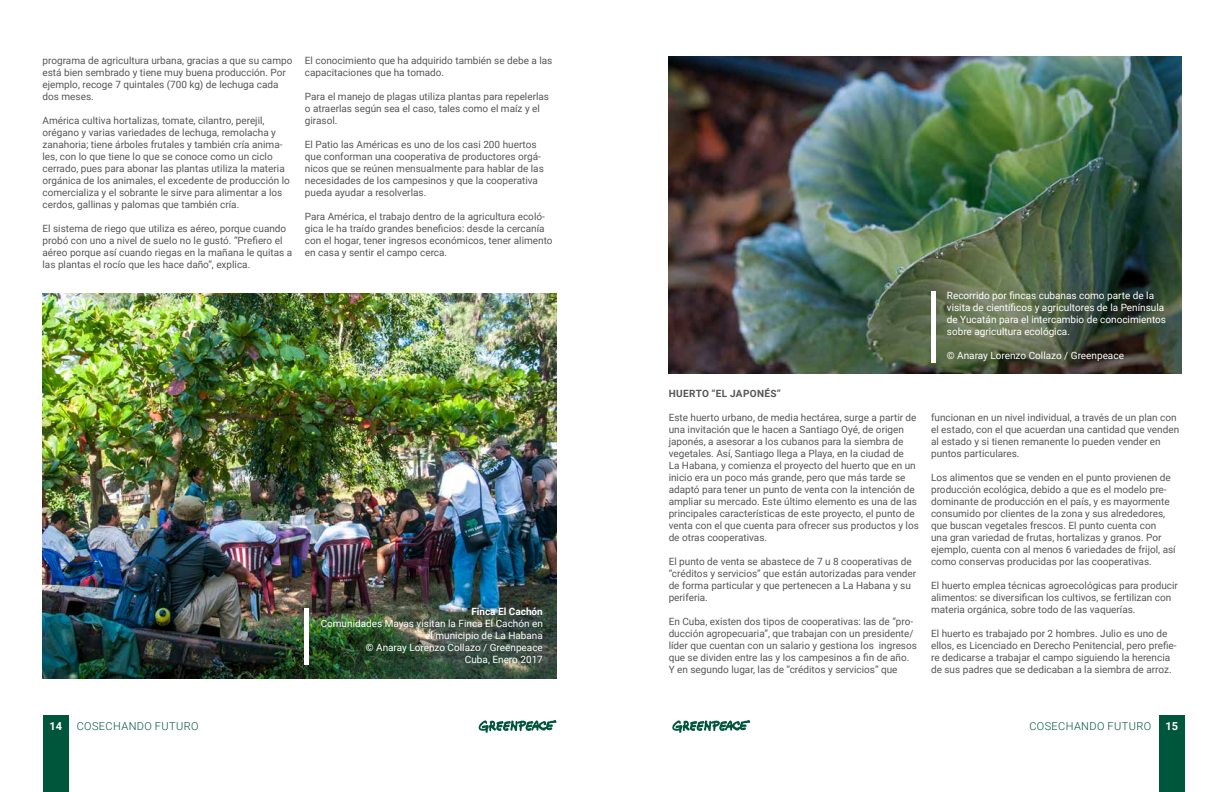
<style>
.page{position:relative;width:1224px;height:792px;background:#fff}
.page>*{position:absolute;margin:0;border:0;box-sizing:border-box;transform-origin:0 0}
.t1{font:300 11px "Roboto";letter-spacing:.035em;color:#00563a}
.t2{font:700 11px "Roboto";color:#fff}
.t3{font:10px/12px "Roboto";color:#575656}
.t4{font:10px/12px "Roboto";color:#fff;text-align:right}
.t5{font:700 10px "Roboto";letter-spacing:.035em;color:#575656}
.t6{font:700 10px "Roboto";color:#fff}
</style>
<div class="page">
<svg style="left:478px;top:720px;width:79px;height:13px"></svg>
<svg style="left:672px;top:720px;width:78px;height:13px"></svg>
<div style="left:43px;top:715px;width:26px;height:77px;background:#00563a"></div>
<div style="left:1159px;top:715px;width:26px;height:77px;background:#00563a"></div>
<img style="left:43px;top:293px;width:513px;height:386px">
<hr style="left:304px;top:608px;width:4px;height:57px;background:#fff">
<img style="left:669px;top:57px;width:512px;height:316px">
<div style="left:931px;top:291px;width:5px;height:72px;background:#fff"></div>
<p class="t3" style="left:43px;top:54px;width:251px">programa de agricultura urbana, gracias a que su campo está bien sembrado y tiene muy buena producción. Por ejemplo, recoge 7 quintales (700 kg) de lechuga cada dos meses.</p>
<p class="t3" style="left:43px;top:114px;width:249px">América cultiva hortalizas, tomate, cilantro, perejil, orégano y varias variedades de lechuga, remolacha y zanahoria; tiene árboles frutales y también cría anima&shy;les, con lo que tiene lo que se conoce como un ciclo cerrado, pues para abonar las plantas utiliza la materia orgánica de los animales, el excedente de producción lo comercializa y el sobrante le sirve para alimentar a los cerdos, gallinas y palomas que también cría.</p>
<p class="t3" style="left:43px;top:222px;width:251px">El sistema de riego que utiliza es aéreo, porque cuando probó con uno a nivel de suelo no le gustó. “Prefiero el aéreo porque así cuando riegas en la mañana le quitas a las plantas el rocío que les hace daño”, explica.</p>
<p class="t3" style="left:305px;top:54px;width:249px">El conocimiento que ha adquirido también se debe a las capacitaciones que ha tomado.</p>
<p class="t3" style="left:305px;top:90px;width:246px">Para el manejo de plagas utiliza plantas para repelerlas o atraerlas según sea el caso, tales como el maíz y el girasol.</p>
<p class="t3" style="left:305px;top:138px;width:240px">El Patio las Américas es uno de los casi 200 huertos que conforman una cooperativa de productores orgá&shy;nicos que se reúnen mensualmente para hablar de las necesidades de los campesinos y que la cooperativa pueda ayudar a resolverlas.</p>
<p class="t3" style="left:305px;top:210px;width:249px">Para América, el trabajo dentro de la agricultura ecoló&shy;gica le ha traído grandes beneficios: desde la cercanía con el hogar, tener ingresos económicos, tener alimento en casa y sentir el campo cerca.</p>
<p class="t6" style="left:471px;top:605px;width:73px">Finca El Cachón</p>
<p class="t4" style="left:321px;top:617px;width:224px">Comunidades Mayas visitan la Finca El Cachón en el municipio de La Habana<br>© Anaray Lorenzo Collazo / Greenpeace<br>Cuba, Enero 2017</p>
<p class="t5" style="left:669px;top:386px;width:114px">HUERTO “EL JAPONÉS”</p>
<p class="t3" style="left:669px;top:411px;width:252px">Este huerto urbano, de media hectárea, surge a partir de una invitación que le hacen a Santiago Oyé, de origen japonés, a asesorar a los cubanos para la siembra de vegetales. Así, Santiago llega a Playa, en la ciudad de<br>La Habana, y comienza el proyecto del huerto que en un inicio era un poco más grande, pero que más tarde se adaptó para tener un punto de venta con la intención de ampliar su mercado. Este último elemento es una de las principales características de este proyecto, el punto de venta con el que cuenta para ofrecer sus productos y los de otras cooperativas.</p>
<p class="t3" style="left:669px;top:555px;width:249px">El punto de venta se abastece de 7 u 8 cooperativas de “créditos y servicios” que están autorizadas para vender de forma particular y que pertenecen a La Habana y su periferia.</p>
<p class="t3" style="left:669px;top:615px;width:250px">En Cuba, existen dos tipos de cooperativas: las de “pro&shy;ducción agropecuaria”, que trabajan con un presidente/ líder que cuentan con un salario y gestiona los ingresos que se dividen entre las y los campesinos a fin de año.<br>Y en segundo lugar, las de “créditos y servicios” que</p>
<p class="t4" style="left:947px;top:289px;width:221px;text-align:left">Recorrido por fincas cubanas como parte de la visita de científicos y agricultores de la Península de Yucatán para el intercambio de conocimientos sobre agricultura ecológica.</p>
<p class="t4" style="left:947px;top:349px;width:179px">© Anaray Lorenzo Collazo / Greenpeace</p>
<p class="t3" style="left:931px;top:411px;width:250px">funcionan en un nivel individual, a través de un plan con el estado, con el que acuerdan una cantidad que venden al estado y si tienen remanente lo pueden vender en puntos particulares.</p>
<p class="t3" style="left:931px;top:471px;width:246px">Los alimentos que se venden en el punto provienen de producción ecológica, debido a que es el modelo pre&shy;dominante de producción en el país, y es mayormente consumido por clientes de la zona y sus alrededores, que buscan vegetales frescos. El punto cuenta con<br>una gran variedad de frutas, hortalizas y granos. Por ejemplo, cuenta con al menos 6 variedades de frijol, así como conservas producidas por las cooperativas.</p>
<p class="t3" style="left:931px;top:579px;width:248px">El huerto emplea técnicas agroecológicas para producir alimentos: se diversifican los cultivos, se fertilizan con materia orgánica, sobre todo de las vaquerías.</p>
<p class="t3" style="left:931px;top:627px;width:247px">El huerto es trabajado por 2 hombres. Julio es uno de ellos, es Licenciado en Derecho Penitencial, pero prefie&shy;re dedicarse a trabajar el campo siguiendo la herencia de sus padres que se dedicaban a la siembra de arroz.</p>
<p class="t2" style="left:50px;top:718px;width:14px">14</p>
<p class="t1" style="left:77px;top:718px;width:123px">COSECHANDO FUTURO</p>
<p class="t1" style="left:1029px;top:718px;width:123px">COSECHANDO FUTURO</p>
<p class="t2" style="left:1166px;top:718px;width:14px">15</p>
</div>
